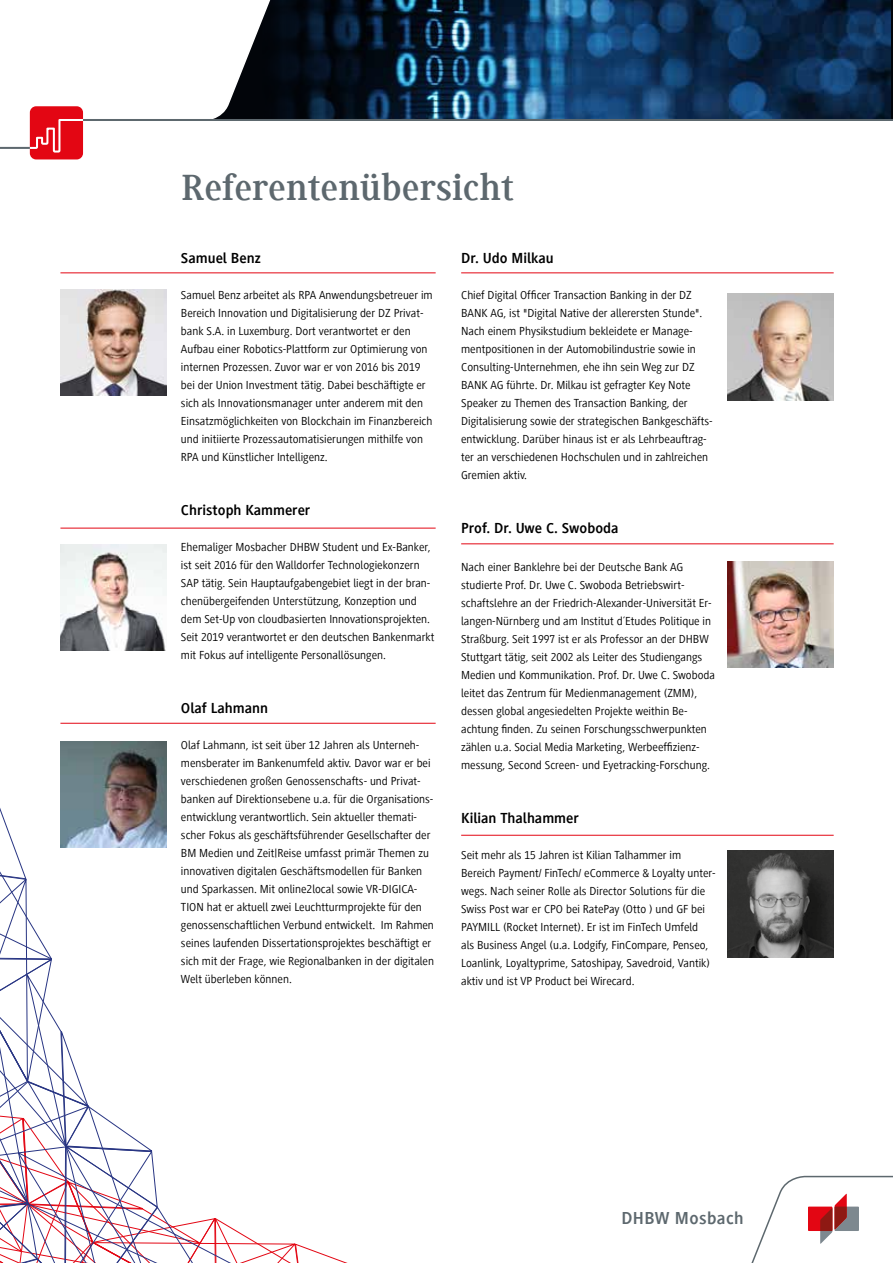
<style>
.page{position:relative;width:893px;height:1263px;background:#fff}
.page>*{position:absolute;margin:0;border:0;box-sizing:border-box;transform-origin:0 0}
.t1{font:700 37.5px "Generis Serif Com";color:#5d686e}
.t2{font:700 17.85px "Generis Sans Com";letter-spacing:.02em;color:#5d686e}
.t3{font:700 15px "Generis Sans Com";color:#000}
.t4{font:12px/18px "Generis Sans Com";color:#000}
</style>
<div class="page">
<svg style="left:751px;top:1175px;width:142px;height:88px"></svg>
<svg style="left:0;top:722px;width:469px;height:541px"></svg>
<hr style="left:60px;top:272px;width:376px;height:1px;background:#e30613">
<hr style="left:461px;top:272px;width:373px;height:1px;background:#e30613">
<hr style="left:60px;top:528px;width:376px;height:1px;background:#e30613">
<hr style="left:461px;top:543px;width:373px;height:1px;background:#e30613">
<hr style="left:60px;top:723px;width:376px;height:1px;background:#e30613">
<hr style="left:461px;top:835px;width:373px;height:1px;background:#e30613">
<img style="left:727px;top:561px;width:107px;height:106px">
<img style="left:282px;top:0;width:609px;height:119px">
<div style="left:30px;top:106px;width:53px;height:53px;background:#e30613;border-radius:6px"></div>
<svg style="left:0;top:0;width:282px;height:154px"></svg>
<hr style="left:83px;top:119px;width:810px;height:2px;background:#5d686e">
<hr style="left:0;top:147px;width:30px;height:2px;background:#5d686e">
<img style="left:727px;top:294px;width:107px;height:106px">
<img style="left:727px;top:851px;width:107px;height:106px">
<img style="left:60px;top:544px;width:107px;height:106px">
<img style="left:60px;top:289px;width:107px;height:106px">
<img style="left:60px;top:741px;width:107px;height:106px">
<h1 class="t1" style="left:182px;top:167px;width:334px">Referentenübersicht</h1>
<p class="t3" style="left:181px;top:250px;width:81px">Samuel Benz</p>
<p class="t4" style="left:181px;top:286px;width:253px">Samuel Benz arbeitet als RPA Anwendungsbetreuer im Bereich Innovation und Digitalisierung der DZ Privat&shy;bank S.A. in Luxemburg. Dort verantwortet er den Aufbau einer Robotics-Plattform zur Optimierung von internen Prozessen. Zuvor war er von 2016 bis 2019 bei der Union Investment tätig. Dabei beschäftigte er sich als Innovationsmanager unter anderem mit den Einsatzmöglichkeiten von Blockchain im Finanzbereich und initiierte Prozessautomatisierungen mithilfe von RPA und Künstlicher Intelligenz.</p>
<p class="t3" style="left:181px;top:502px;width:131px">Christoph Kammerer</p>
<p class="t4" style="left:181px;top:538px;width:255px">Ehemaliger Mosbacher DHBW Student und Ex-Banker, ist seit 2016 für den Walldorfer Technologiekonzern SAP tätig. Sein Hauptaufgabengebiet liegt in der bran&shy;chenübergeifenden Unterstützung, Konzeption und dem Set-Up von cloudbasierten Innovationsprojekten.<br>Seit 2019 verantwortet er den deutschen Bankenmarkt mit Fokus auf intelligente Personallösungen.</p>
<p class="t3" style="left:181px;top:700px;width:89px">Olaf Lahmann</p>
<p class="t4" style="left:181px;top:736px;width:255px">Olaf Lahmann, ist seit über 12 Jahren als Unterneh&shy;mensberater im Bankenumfeld aktiv. Davor war er bei verschiedenen großen Genossenschafts- und Privat&shy;banken auf Direktionsebene u.a. für die Organisations&shy;entwicklung verantwortlich. Sein aktueller themati&shy;scher Fokus als geschäftsführender Gesellschafter der BM Medien und Zeit|Reise umfasst primär Themen zu innovativen digitalen Geschäftsmodellen für Banken und Sparkassen. Mit online2local sowie VR-DIGICA-TION hat er aktuell zwei Leuchtturmprojekte für den genossenschaftlichen Verbund entwickelt. Im Rahmen seines laufenden Dissertationsprojektes beschäftigt er sich mit der Frage, wie Regionalbanken in der digitalen Welt überleben können.</p>
<p class="t3" style="left:461px;top:250px;width:94px">Dr. Udo Milkau</p>
<p class="t4" style="left:461px;top:286px;width:253px">Chief Digital Officer Transaction Banking in der DZ BANK AG, ist "Digital Native der allerersten Stunde".<br>Nach einem Physikstudium bekleidete er Manage&shy;mentpositionen in der Automobilindustrie sowie in Consulting-Unternehmen, ehe ihn sein Weg zur DZ BANK AG führte. Dr. Milkau ist gefragter Key Note Speaker zu Themen des Transaction Banking, der Digitalisierung sowie der strategischen Bankgeschäfts&shy;entwicklung. Darüber hinaus ist er als Lehrbeauftrag&shy;ter an verschiedenen Hochschulen und in zahlreichen Gremien aktiv.</p>
<p class="t3" style="left:461px;top:520px;width:159px">Prof. Dr. Uwe C. Swoboda</p>
<p class="t4" style="left:461px;top:558px;width:255px">Nach einer Banklehre bei der Deutsche Bank AG studierte Prof. Dr. Uwe C. Swoboda Betriebswirt&shy;schaftslehre an der Friedrich-Alexander-Universität Er&shy;langen-Nürnberg und am Institut d´Etudes Politique in Straßburg. Seit 1997 ist er als Professor an der DHBW Stuttgart tätig, seit 2002 als Leiter des Studiengangs Medien und Kommunikation. Prof. Dr. Uwe C. Swoboda leitet das Zentrum für Medienmanagement (ZMM), dessen global angesiedelten Projekte weithin Be&shy;achtung finden. Zu seinen Forschungsschwerpunkten zählen u.a. Social Media Marketing, Werbeeffizienz&shy;messung, Second Screen- und Eyetracking-Forschung.</p>
<p class="t3" style="left:461px;top:809px;width:119px">Kilian Thalhammer</p>
<p class="t4" style="left:461px;top:846px;width:256px">Seit mehr als 15 Jahren ist Kilian Talhammer im Bereich Payment/ FinTech/ eCommerce &amp; Loyalty unter&shy;wegs. Nach seiner Rolle als Director Solutions für die Swiss Post war er CPO bei RatePay (Otto ) und GF bei PAYMILL (Rocket Internet). Er ist im FinTech Umfeld<br>als Business Angel (u.a. Lodgify, FinCompare, Penseo, Loanlink, Loyaltyprime, Satoshipay, Savedroid, Vantik) aktiv und ist VP Product bei Wirecard.</p>
<h2 class="t2" style="left:621px;top:1208px;width:124px">DHBW Mosbach</h2>
</div>
